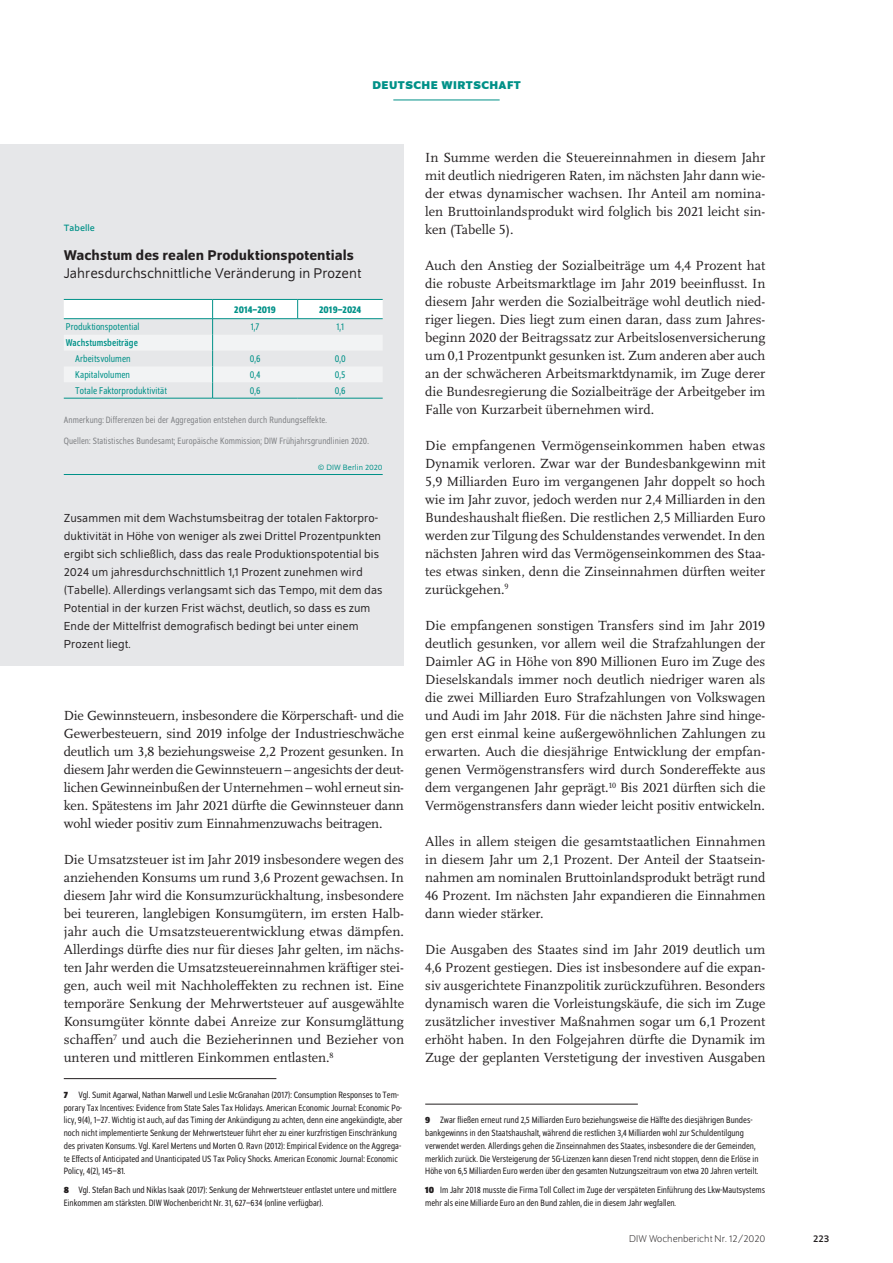
<style>
.page{position:relative;width:893px;height:1263px;background:#fff}
.page>*{position:absolute;margin:0;border:0;box-sizing:border-box;transform-origin:0 0}
.t1{font:15px "Schumpeter Blond";color:#231f20}
.t2{font:500 15px "Schumpeter";color:#231f20}
.t3{font:13.8px/18px "Scala Pro";color:#231f20;text-align:justify}
.t4{font:12.3px/18px "Schumpeter Blond";letter-spacing:.005em;color:#231f20}
.t5{font:700 12px "Schumpeter";color:#009188}
.t6{font:semi-condensed 10.5px "Schumpeter Blond";letter-spacing:.005em;color:#009188}
.t7{font:300 10.5px "Schumpeter";color:#231f20}
.t8{font:500 semi-condensed 10.5px "Schumpeter";letter-spacing:.005em;color:#009188}
.t9{font:semi-condensed 10.5px "Schumpeter";letter-spacing:.005em;color:#009188}
.t10{font:10.5px "Schumpeter";color:#231f20}
.t11{font:semi-condensed 9.75px/12.8px "Schumpeter Blond";color:#231f20}
.t12{font:semi-condensed 9.75px/20.5px "Schumpeter Blond";letter-spacing:.01em;color:#808285}
.t13{font:9.75px "Schumpeter";letter-spacing:.01em;color:#009188}
.t14{font:8.25px "Schumpeter Blond";letter-spacing:.01em;color:#009188}
.s1{font-family:"Schumpeter";font-weight:700}
</style>
<div class="page">
<hr style="left:393px;top:100px;width:107px;height:1px;background:#009188">
<hr style="left:425px;top:1104px;width:213px;height:1px;background:#231f20">
<hr style="left:64px;top:1078px;width:212px;height:1px;background:#231f20">
<div style="left:0;top:144px;width:404px;height:521px;background:#e6e7e9"></div>
<svg style="left:64px;top:299px;width:319px;height:99px"></svg>
<hr style="left:64px;top:398px;width:149px;height:1px;background:#009188">
<hr style="left:213px;top:398px;width:85px;height:1px;background:#009188">
<hr style="left:298px;top:398px;width:85px;height:1px;background:#009188">
<hr style="left:64px;top:474px;width:319px;height:1px;background:#009188">
<p class="t5" style="left:372px;top:79px;width:18px">DEUTSCHE</p>
<p class="t5" style="left:441px;top:79px;width:21px">WIRTSCHAFT</p>
<p class="t13" style="left:64px;top:223px;width:33px">Tabelle</p>
<p class="t2" style="left:64px;top:247px;width:292px">Wachstum des realen Produktionspotentials</p>
<p class="t1" style="left:64px;top:266px;width:299px">Jahresdurchschnittliche Veränderung in Prozent</p>
<p class="t8" style="left:234px;top:304px;width:43px">2014–2019</p>
<p class="t8" style="left:319px;top:304px;width:44px">2019–2024</p>
<p class="t6" style="left:66px;top:322px;width:75px">Produktionspotential</p>
<p class="t6" style="left:251px;top:322px;width:10px">1,7</p>
<p class="t6" style="left:336px;top:322px;width:9px">1,1</p>
<p class="t9" style="left:66px;top:338px;width:73px">Wachstumsbeiträge</p>
<p class="t6" style="left:75px;top:354px;width:57px">Arbeitsvolumen</p>
<p class="t6" style="left:250px;top:354px;width:12px">0,6</p>
<p class="t6" style="left:335px;top:354px;width:12px">0,0</p>
<p class="t6" style="left:75px;top:370px;width:56px">Kapitalvolumen</p>
<p class="t6" style="left:250px;top:370px;width:12px">0,4</p>
<p class="t6" style="left:335px;top:370px;width:12px">0,5</p>
<p class="t6" style="left:75px;top:385px;width:93px">Totale Faktorproduktivität</p>
<p class="t6" style="left:250px;top:385px;width:12px">0,6</p>
<p class="t6" style="left:335px;top:385px;width:12px">0,6</p>
<p class="t12" style="left:64px;top:410px;width:307px">Anmerkung: Differenzen bei der Aggregation entstehen durch Rundungseffekte.<br>Quellen: Statistisches Bundesamt; Europäische Kommission; DIW Frühjahrsgrundlinien 2020.</p>
<p class="t14" style="left:318px;top:463px;width:66px">© DIW Berlin 2020</p>
<p class="t4" style="left:64px;top:509px;width:320px">Zusammen mit dem Wachstumsbeitrag der totalen Faktorpro&shy;duktivität in Höhe von weniger als zwei Drittel Prozentpunkten ergibt sich schließlich, dass das reale Produktionspotential bis 2024 um jahresdurchschnittlich 1,1 Prozent zunehmen wird (Tabelle). Allerdings verlangsamt sich das Tempo, mit dem das Potential in der kurzen Frist wächst, deutlich, so dass es zum Ende der Mittelfrist demografisch bedingt bei unter einem Prozent liegt.</p>
<p class="t3" style="left:64px;top:706px;width:342px">Die Gewinnsteuern, insbesondere die Körperschaft- und die Gewerbesteuern, sind 2019 infolge der Industrieschwäche deutlich um 3,8 beziehungsweise 2,2 Prozent gesunken. In diesem Jahr werden die Gewinnsteuern – angesichts der deut&shy;lichen Gewinneinbußen der Unternehmen – wohl erneut sin&shy;ken. Spätestens im Jahr 2021 dürfte die Gewinnsteuer dann wohl wieder positiv zum Einnahmenzuwachs beitragen.</p>
<p class="t3" style="left:64px;top:850px;width:342px">Die Umsatzsteuer ist im Jahr 2019 insbesondere wegen des anziehenden Konsums um rund 3,6 Prozent gewachsen. In diesem Jahr wird die Konsumzurückhaltung, insbesondere bei teureren, langlebigen Konsumgütern, im ersten Halb&shy;jahr auch die Umsatzsteuerentwicklung etwas dämpfen.<br>Allerdings dürfte dies nur für dieses Jahr gelten, im nächs&shy;ten Jahr werden die Umsatzsteuereinnahmen kräftiger stei&shy;gen, auch weil mit Nachholeffekten zu rechnen ist. Eine temporäre Senkung der Mehrwertsteuer auf ausgewählte Konsumgüter könnte dabei Anreize zur Konsumglättung schaffen<sup>7</sup> und auch die Bezieherinnen und Bezieher von unteren und mittleren Einkommen entlasten.<sup>8</sup></p>
<p class="t11" style="left:64px;top:1088px;width:340px"><span class="s1">7</span> Vgl. Sumit Agarwal, Nathan Marwell und Leslie McGranahan (2017): Consumption Responses to Tem&shy;porary Tax Incentives: Evidence from State Sales Tax Holidays. American Economic Journal: Economic Po&shy;licy, 9(4), 1–27. Wichtig ist auch, auf das Timing der Ankündigung zu achten, denn eine angekündigte, aber noch nicht implementierte Senkung der Mehrwertsteuer führt eher zu einer kurzfristigen Einschränkung des privaten Konsums. Vgl. Karel Mertens und Morten O. Ravn (2012): Empirical Evidence on the Aggrega&shy;te Effects of Anticipated and Unanticipated US Tax Policy Shocks. American Economic Journal: Economic Policy, 4(2), 145–81.</p>
<p class="t11" style="left:64px;top:1184px;width:334px"><span class="s1">8</span> Vgl. Stefan Bach und Niklas Isaak (2017): Senkung der Mehrwertsteuer entlastet untere und mittlere<br>Einkommen am stärksten. DIW Wochenbericht Nr. 31, 627–634 (online verfügbar).</p>
<p class="t3" style="left:425px;top:148px;width:342px">In Summe werden die Steuereinnahmen in diesem Jahr mit deutlich niedrigeren Raten, im nächsten Jahr dann wie&shy;der etwas dynamischer wachsen. Ihr Anteil am nomina&shy;len Bruttoinlandsprodukt wird folglich bis 2021 leicht sin&shy;ken (Tabelle 5).</p>
<p class="t3" style="left:425px;top:256px;width:342px">Auch den Anstieg der Sozialbeiträge um 4,4 Prozent hat die robuste Arbeitsmarktlage im Jahr 2019 beeinflusst. In diesem Jahr werden die Sozialbeiträge wohl deutlich nied&shy;riger liegen. Dies liegt zum einen daran, dass zum Jahres&shy;beginn 2020 der Beitragssatz zur Arbeitslosenversicherung um 0,1 Prozentpunkt gesunken ist. Zum anderen aber auch an der schwächeren Arbeitsmarktdynamik, im Zuge derer die Bundesregierung die Sozialbeiträge der Arbeitgeber im Falle von Kurzarbeit übernehmen wird.</p>
<p class="t3" style="left:425px;top:436px;width:342px">Die empfangenen Vermögenseinkommen haben etwas Dynamik verloren. Zwar war der Bundesbankgewinn mit 5,9 Milliarden Euro im vergangenen Jahr doppelt so hoch wie im Jahr zuvor, jedoch werden nur 2,4 Milliarden in den Bundeshaushalt fließen. Die restlichen 2,5 Milliarden Euro werden zur Tilgung des Schuldenstandes verwendet. In den nächsten Jahren wird das Vermögenseinkommen des Staa&shy;tes etwas sinken, denn die Zinseinnahmen dürften weiter zurückgehen.<sup>9</sup></p>
<p class="t3" style="left:425px;top:616px;width:342px">Die empfangenen sonstigen Transfers sind im Jahr 2019 deutlich gesunken, vor allem weil die Strafzahlungen der Daimler AG in Höhe von 890 Millionen Euro im Zuge des Dieselskandals immer noch deutlich niedriger waren als die zwei Milliarden Euro Strafzahlungen von Volkswagen und Audi im Jahr 2018. Für die nächsten Jahre sind hinge&shy;gen erst einmal keine außergewöhnlichen Zahlungen zu erwarten. Auch die diesjährige Entwicklung der empfan&shy;genen Vermögenstransfers wird durch Sondereffekte aus dem vergangenen Jahr geprägt.<sup>10</sup> Bis 2021 dürften sich die Vermögenstransfers dann wieder leicht positiv entwickeln.</p>
<p class="t3" style="left:425px;top:832px;width:342px">Alles in allem steigen die gesamtstaatlichen Einnahmen in diesem Jahr um 2,1 Prozent. Der Anteil der Staatsein&shy;nahmen am nominalen Bruttoinlandsprodukt beträgt rund 46 Prozent. Im nächsten Jahr expandieren die Einnahmen dann wieder stärker.</p>
<p class="t3" style="left:425px;top:940px;width:342px">Die Ausgaben des Staates sind im Jahr 2019 deutlich um 4,6 Prozent gestiegen. Dies ist insbesondere auf die expan&shy;siv ausgerichtete Finanzpolitik zurückzuführen. Besonders dynamisch waren die Vorleistungskäufe, die sich im Zuge zusätzlicher investiver Maßnahmen sogar um 6,1 Prozent erhöht haben. In den Folgejahren dürfte die Dynamik im Zuge der geplanten Verstetigung der investiven Ausgaben</p>
<p class="t11" style="left:425px;top:1114px;width:335px"><span class="s1">9</span> Zwar fließen erneut rund 2,5 Milliarden Euro beziehungsweise die Hälfte des diesjährigen Bundes&shy;bankgewinns in den Staatshaushalt, während die restlichen 3,4 Milliarden wohl zur Schuldentilgung verwendet werden. Allerdings gehen die Zinseinnahmen des Staates, insbesondere die der Gemeinden, merklich zurück. Die Versteigerung der 5G-Lizenzen kann diesen Trend nicht stoppen, denn die Erlöse in Höhe von 6,5 Milliarden Euro werden über den gesamten Nutzungszeitraum von etwa 20 Jahren verteilt.</p>
<p class="t11" style="left:425px;top:1184px;width:341px"><span class="s1">10</span> Im Jahr 2018 musste die Firma Toll Collect im Zuge der verspäteten Einführung des Lkw-Mautsystems mehr als eine Milliarde Euro an den Bund zahlen, die in diesem Jahr wegfallen.</p>
<p class="t7" style="left:629px;top:1234px;width:138px">DIW Wochenbericht Nr. 12/2020</p>
<p class="t10" style="left:813px;top:1233px;width:17px">223</p>
</div>
